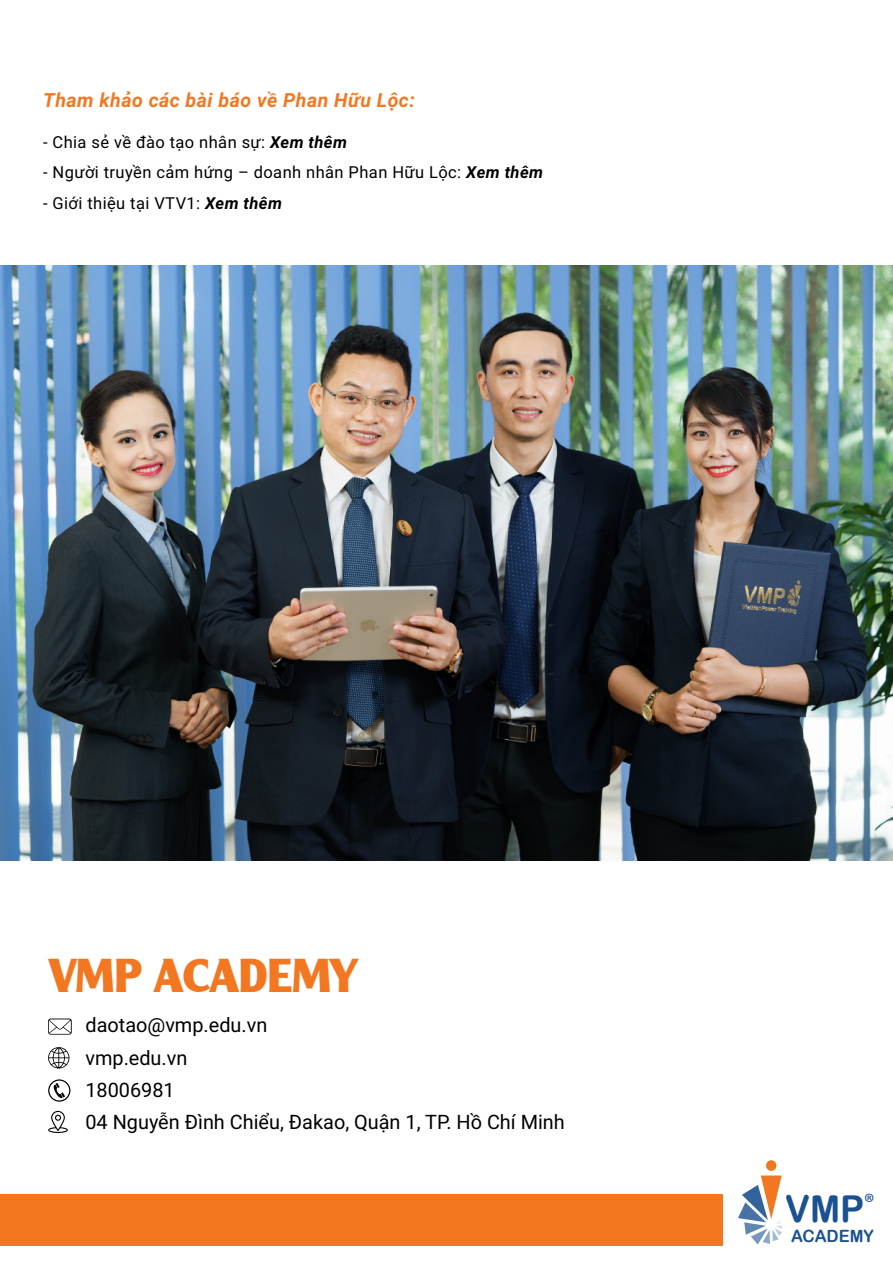
<style>
.page{position:relative;width:893px;height:1263px;background:#fff}
.page>*{position:absolute;margin:0;border:0;box-sizing:border-box;transform-origin:0 0}
.t1{font:700 45.3px "SFU Clear Gothic";color:#f37721}
.t2{font:37.05px "Arial Rounded MT Bold";color:#1b5191}
.t3{font:19.95px/32.2px "Roboto";color:#000}
.t4{font:italic 700 19.5px "Roboto";letter-spacing:.025em;color:#f37721}
.t5{font:16.95px "Arial Rounded MT Bold";color:#1b5191}
.t6{font:16.5px "Roboto";letter-spacing:.025em;color:#000}
.s1{font-weight:700;font-style:italic}
</style>
<div class="page">
<svg style="left:738px;top:1175px;width:44px;height:69px"></svg>
<div style="left:766px;top:1160px;width:10px;height:11px;background:#f27721;border-radius:50%"></div>
<div style="left:0;top:1194px;width:722px;height:51px;background:#f37721"></div>
<svg style="left:48px;top:1079px;width:22px;height:23px"></svg>
<svg style="left:48px;top:1111px;width:20px;height:22px"></svg>
<svg style="left:48px;top:1018px;width:24px;height:16px"></svg>
<svg style="left:48px;top:1047px;width:21px;height:21px"></svg>
<img style="left:0;top:265px;width:893px;height:596px">
<p class="t4" style="left:43px;top:87px;width:373px">Tham khảo các bài báo về Phan Hữu Lộc:</p>
<p class="t6" style="left:43px;top:130px;width:305px">- Chia sẻ về đào tạo nhân sự: <span class="s1">Xem thêm</span></p>
<p class="t6" style="left:43px;top:161px;width:501px">- Người truyền cảm hứng – doanh nhân Phan Hữu Lộc: <span class="s1">Xem thêm</span></p>
<p class="t6" style="left:43px;top:191px;width:240px">- Giới thiệu tại VTV1: <span class="s1">Xem thêm</span></p>
<h1 class="t1" style="left:50px;top:941px;width:308px">VMP ACADEMY</h1>
<p class="t3" style="left:85px;top:1008px;width:481px">daotao@vmp.edu.vn<br>vmp.edu.vn<br>18006981<br>04 Nguyễn Đình Chiểu, Đakao, Quận 1, TP. Hồ Chí Minh</p>
<h2 class="t2" style="left:785px;top:1187px;width:91px">VMP<sup>®</sup></h2>
<p class="t5" style="left:791px;top:1226px;width:84px">ACADEMY</p>
</div>
